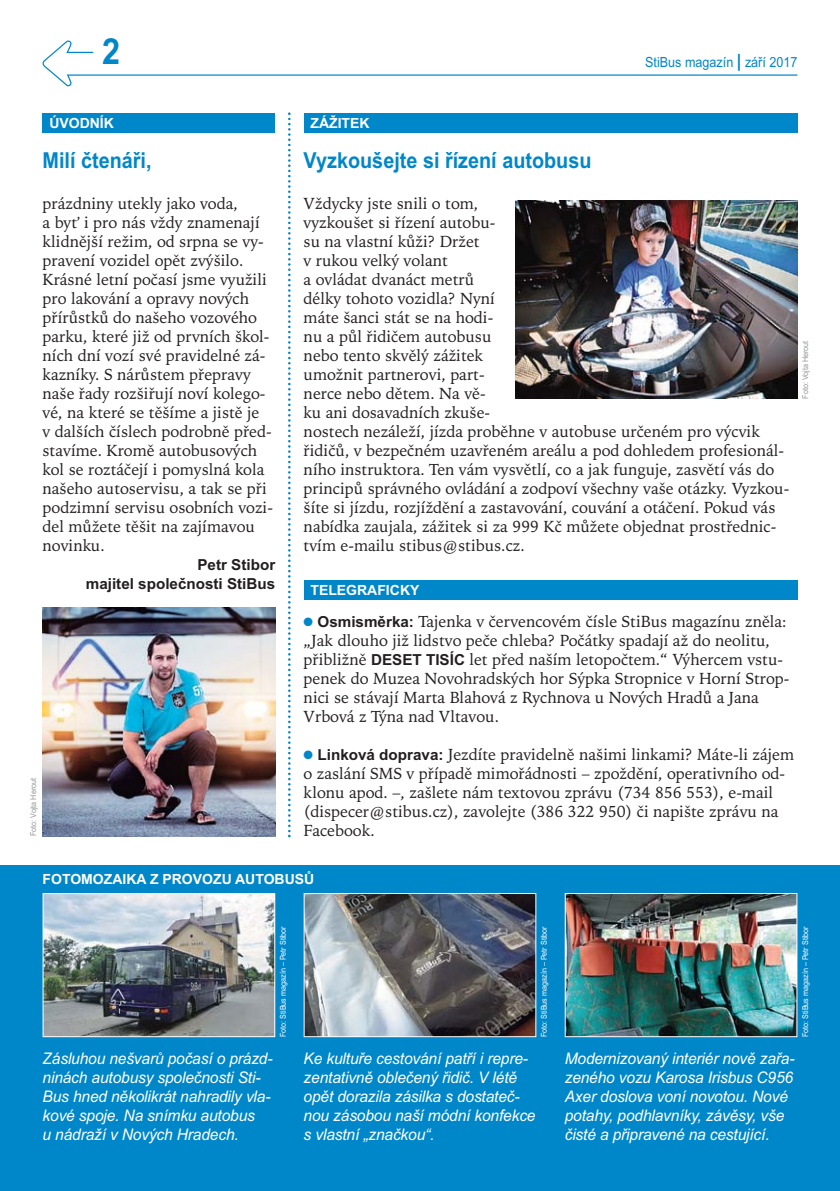
<style>
.page{position:relative;width:840px;height:1191px;background:#fff}
.page>*{position:absolute;margin:0;border:0;box-sizing:border-box;transform-origin:0 0}
.t1{font:700 36px "Arial";color:#0087c9;scale:.9 1}
.t2{font:700 22px "Arial";color:#0087c9;scale:.9 1}
.t3{font:16px/19px "Iowan Old Style";color:#231f20}
.t4{font:italic 16px/19px "Arial";letter-spacing:-.01em;color:#fff}
.t5{font:700 15.2px/19px "Arial";color:#231f20;text-align:right}
.t6{font:700 14px "Arial";color:#fff}
.t7{font:14px "Arial";color:#0087c9;scale:.9 1}
.t8{font:8px "Arial";color:#fff;scale:.9 1}
.t9{font:8px "Arial";color:#939598;scale:.9 1}
.s1{font-weight:700;font-size:18px}
.s2{color:#0087c9}
.s3{font-family:"Arial";font-weight:700;font-size:15.2px}
</style>
<div class="page">
<div style="left:0;top:865px;width:839px;height:326px;background:#0087c9"></div>
<svg style="left:42px;top:40px;width:755px;height:46px"></svg>
<div style="left:43px;top:114px;width:232px;height:19px;background:#0087c9"></div>
<svg style="left:288px;top:112px;width:2px;height:725px"></svg>
<div style="left:303px;top:580px;width:494px;height:19px;background:#0087c9"></div>
<div style="left:303px;top:114px;width:494px;height:19px;background:#0087c9"></div>
<img style="left:45px;top:895px;width:228px;height:140px">
<div style="left:43px;top:893px;width:232px;height:144px;border:1px solid #fff"></div>
<img style="left:305px;top:895px;width:229px;height:140px">
<div style="left:303px;top:893px;width:233px;height:144px;border:1px solid #fff"></div>
<img style="left:566px;top:895px;width:229px;height:140px">
<div style="left:564px;top:893px;width:233px;height:144px;border:1px solid #fff"></div>
<img style="left:515px;top:200px;width:282px;height:199px">
<img style="left:43px;top:608px;width:232px;height:228px">
<h1 class="t1" style="left:102px;top:38px;width:22px">2</h1>
<p class="t6" style="left:49px;top:118px;width:66px">ÚVODNÍK</p>
<h2 class="t2" style="left:43px;top:152px;width:123px">Milí čtenáři,</h2>
<p class="t3" style="left:43px;top:195px;width:232px">prázdniny utekly jako voda,<br>a byť i pro nás vždy znamenají klidnější režim, od srpna se vy&shy;pravení vozidel opět zvýšilo.<br>Krásné letní počasí jsme využili pro lakování a opravy nových přírůstků do našeho vozového parku, které již od prvních škol&shy;ních dní vozí své pravidelné zá&shy;kazníky. S nárůstem přepravy naše řady rozšiřují noví kolego&shy;vé, na které se těšíme a jistě je<br>v dalších číslech podrobně před&shy;stavíme. Kromě autobusových kol se roztáčejí i pomyslná kola našeho autoservisu, a tak se při podzimní servisu osobních vozi&shy;del můžete těšit na zajímavou novinku.</p>
<p class="t5" style="left:86px;top:556px;width:191px">Petr Stibor<br>majitel společnosti StiBus</p>
<p class="t9" style="left:30px;top:836px;width:66px;rotate:-90deg">Foto: Vojta Herout</p>
<p class="t6" style="left:310px;top:118px;width:61px">ZÁŽITEK</p>
<p class="t7" style="left:644px;top:57px;width:171px">StiBus magazín <span class="s1">|</span> září 2017</p>
<h2 class="t2" style="left:303px;top:152px;width:321px">Vyzkoušejte si řízení autobusu</h2>
<p class="t3" style="left:303px;top:195px;width:487px">Vždycky jste snili o tom,<br>vyzkoušet si řízení autobu-<br>su na vlastní kůži? Držet<br>v rukou velký volant<br>a ovládat dvanáct metrů<br>délky tohoto vozidla? Nyní<br>máte šanci stát se na hodi-<br>nu a půl řidičem autobusu<br>nebo tento skvělý zážitek<br>umožnit partnerovi, part-<br>nerce nebo dětem. Na vě-<br>ku ani dosavadních zkuše-<br>nostech nezáleží, jízda proběhne v autobuse určeném pro výcvik řidičů, v bezpečném uzavřeném areálu a pod dohledem profesionál&shy;ního instruktora. Ten vám vysvětlí, co a jak funguje, zasvětí vás do principů správného ovládání a zodpoví všechny vaše otázky. Vyzkou&shy;šíte si jízdu, rozjíždění a zastavování, couvání a otáčení. Pokud vás nabídka zaujala, zážitek si za 999 Kč můžete objednat prostřednic&shy;tvím e-mailu stibus@stibus.cz.</p>
<p class="t9" style="left:801px;top:399px;width:66px;rotate:-90deg">Foto: Vojta Herout</p>
<p class="t6" style="left:310px;top:584px;width:110px">TELEGRAFICKY</p>
<p class="t3" style="left:303px;top:613px;width:487px"><span class="s2">●</span> <span class="s3">Osmisměrka:</span> Tajenka v červencovém čísle StiBus magazínu zněla: „Jak dlouho již lidstvo peče chleba? Počátky spadají až do neolitu, přibližně <span class="s3">DESET TISÍC</span> let před naším letopočtem.“ Výhercem vstu&shy;penek do Muzea Novohradských hor Sýpka Stropnice v Horní Strop&shy;nici se stávají Marta Blahová z Rychnova u Nových Hradů a Jana Vrbová z Týna nad Vltavou.</p>
<p class="t3" style="left:303px;top:746px;width:491px"><span class="s2">●</span> <span class="s3">Linková doprava:</span> Jezdíte pravidelně našimi linkami? Máte-li zájem o zaslání SMS v případě mimořádnosti – zpoždění, operativního od&shy;klonu apod. –, zašlete nám textovou zprávu (734 856 553), e-mail (dispecer@stibus.cz), zavolejte (386 322 950) či napište zprávu na Facebook.</p>
<p class="t6" style="left:43px;top:874px;width:273px">FOTOMOZAIKA Z PROVOZU AUTOBUSŮ</p>
<p class="t8" style="left:280px;top:1037px;width:125px;rotate:-90deg">Foto: StiBus magazín – Petr Stibor</p>
<p class="t8" style="left:541px;top:1037px;width:125px;rotate:-90deg">Foto: StiBus magazín – Petr Stibor</p>
<p class="t8" style="left:801px;top:1037px;width:125px;rotate:-90deg">Foto: StiBus magazín – Petr Stibor</p>
<p class="t4" style="left:43px;top:1049px;width:231px">Zásluhou nešvarů počasí o prázd&shy;ninách autobusy společnosti Sti-<br>Bus hned několikrát nahradily vla&shy;kové spoje. Na snímku autobus<br>u nádraží v Nových Hradech.</p>
<p class="t4" style="left:303px;top:1049px;width:233px">Ke kultuře cestování patří i repre&shy;zentativně oblečený řidič. V létě opět dorazila zásilka s dostateč&shy;nou zásobou naší módní konfekce s vlastní „značkou“.</p>
<p class="t4" style="left:564px;top:1049px;width:231px">Modernizovaný interiér nově zařa&shy;zeného vozu Karosa Irisbus C956<br>Axer doslova voní novotou. Nové potahy, podhlavníky, závěsy, vše čisté a připravené na cestující.</p>
</div>
